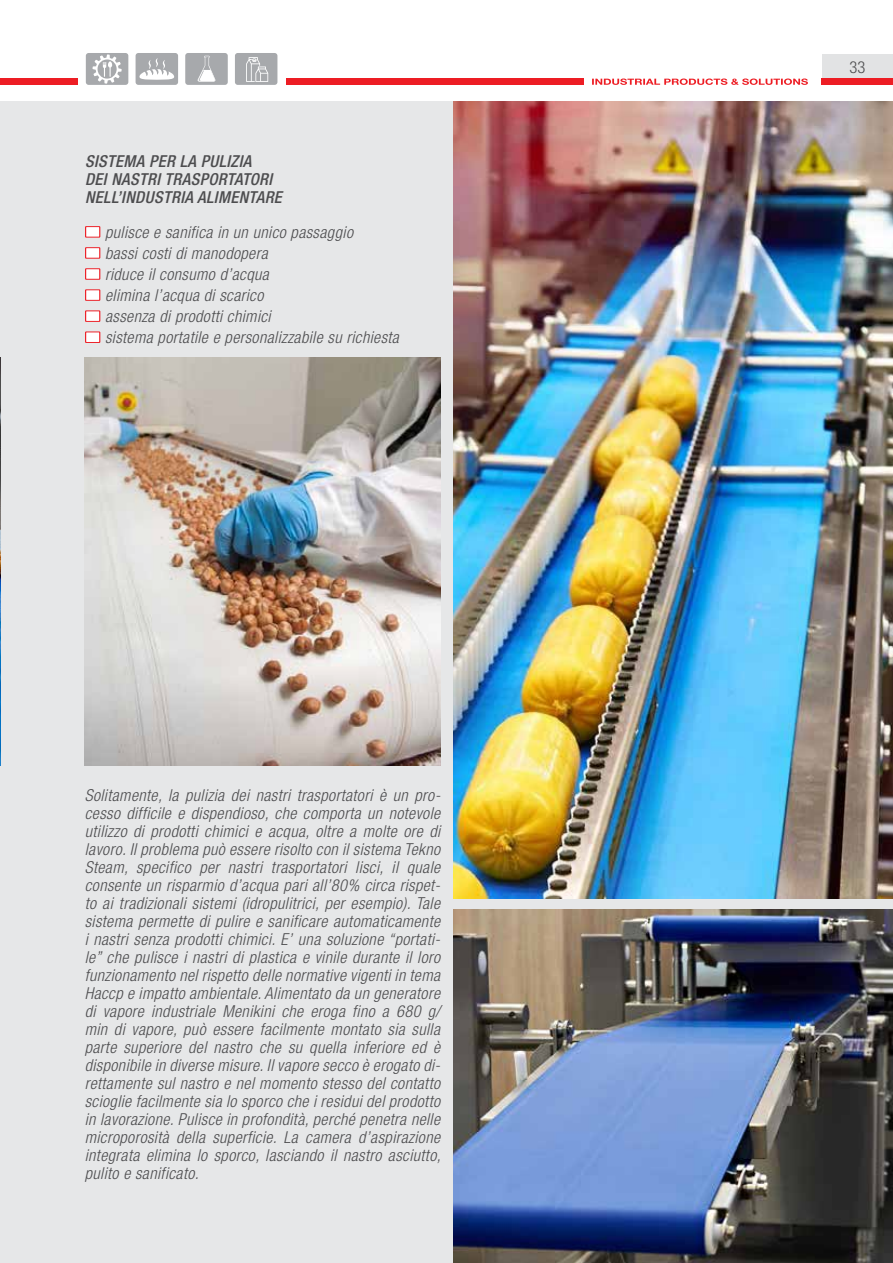
<style>
.page{position:relative;width:893px;height:1263px;background:#fff}
.page>*{position:absolute;margin:0;border:0;box-sizing:border-box;transform-origin:0 0}
.t1{font:italic 300 condensed 16.5px/18px "Helvetica Neue";letter-spacing:.025em;color:#4d4d4f;text-align:justify}
.t2{font:italic 500 condensed 16.5px/18px "Helvetica Neue";letter-spacing:.025em;color:#4d4d4f}
.t3{font:300 condensed 16.5px "Helvetica Neue";color:#4d4d4f}
</style>
<div class="page">
<div style="left:0;top:102px;width:893px;height:1161px;background:#e6e7e8"></div>
<img style="left:453px;top:102px;width:440px;height:796px">
<img style="left:0;top:357px;width:1px;height:408px">
<img style="left:453px;top:909px;width:440px;height:354px">
<img style="left:85px;top:357px;width:355px;height:408px">
<svg style="left:85px;top:226px;width:15px;height:12px"></svg>
<div style="left:86px;top:227px;width:13px;height:10px;background:#fff"></div>
<svg style="left:85px;top:247px;width:15px;height:12px"></svg>
<div style="left:86px;top:248px;width:13px;height:10px;background:#fff"></div>
<svg style="left:85px;top:268px;width:15px;height:12px"></svg>
<div style="left:86px;top:269px;width:13px;height:10px;background:#fff"></div>
<svg style="left:85px;top:289px;width:15px;height:12px"></svg>
<div style="left:86px;top:290px;width:13px;height:10px;background:#fff"></div>
<svg style="left:85px;top:310px;width:15px;height:12px"></svg>
<div style="left:86px;top:311px;width:13px;height:10px;background:#fff"></div>
<svg style="left:85px;top:331px;width:15px;height:12px"></svg>
<div style="left:86px;top:332px;width:13px;height:10px;background:#fff"></div>
<div style="left:822px;top:55px;width:71px;height:30px;background:#e2e3e4"></div>
<svg style="left:592px;top:79px;width:216px;height:6px"></svg>
<div style="left:0;top:78px;width:584px;height:7px;background:#ed1d24"></div>
<div style="left:821px;top:78px;width:72px;height:7px;background:#ed1d24"></div>
<div style="left:78px;top:49px;width:207px;height:39px;background:#fff"></div>
<div style="left:185px;top:53px;width:43px;height:32px;background:#a7a9ac;border-radius:3px"></div>
<svg style="left:198px;top:56px;width:17px;height:26px"></svg>
<div style="left:86px;top:53px;width:42px;height:32px;background:#a7a9ac;border-radius:3px"></div>
<svg style="left:93px;top:54px;width:29px;height:30px"></svg>
<div style="left:136px;top:53px;width:42px;height:32px;background:#a7a9ac;border-radius:3px"></div>
<svg style="left:139px;top:58px;width:35px;height:22px"></svg>
<div style="left:235px;top:53px;width:42px;height:32px;background:#a7a9ac;border-radius:3px"></div>
<svg style="left:246px;top:57px;width:22px;height:25px"></svg>
<p class="t2" style="left:85px;top:152px;width:198px">SISTEMA PER LA PULIZIA<br>DEI NASTRI TRASPORTATORI<br>NELL’INDUSTRIA ALIMENTARE</p>
<p class="t1" style="left:105px;top:221px;width:295px;line-height:21px;text-align:left">pulisce e sanifica in un unico passaggio<br>bassi costi di manodopera<br>riduce il consumo d’acqua<br>elimina l’acqua di scarico<br>assenza di prodotti chimici<br>sistema portatile e personalizzabile su richiesta</p>
<p class="t1" style="left:85px;top:786px;width:357px">Solitamente, la pulizia dei nastri trasportatori è un pro&shy;cesso difficile e dispendioso, che comporta un notevole utilizzo di prodotti chimici e acqua, oltre a molte ore di lavoro. Il problema può essere risolto con il sistema Tekno Steam, specifico per nastri trasportatori lisci, il quale consente un risparmio d’acqua pari all’80% circa rispet&shy;to ai tradizionali sistemi (idropulitrici, per esempio). Tale sistema permette di pulire e sanificare automaticamente i nastri senza prodotti chimici. E’ una soluzione “portati&shy;le” che pulisce i nastri di plastica e vinile durante il loro funzionamento nel rispetto delle normative vigenti in tema Haccp e impatto ambientale. Alimentato da un generatore di vapore industriale Menikini che eroga fino a 680 g/ min di vapore, può essere facilmente montato sia sulla parte superiore del nastro che su quella inferiore ed è disponibile in diverse misure. Il vapore secco è erogato di&shy;rettamente sul nastro e nel momento stesso del contatto scioglie facilmente sia lo sporco che i residui del prodotto in lavorazione. Pulisce in profondità, perché penetra nelle microporosità della superficie. La camera d’aspirazione integrata elimina lo sporco, lasciando il nastro asciutto, pulito e sanificato.</p>
<p class="t3" style="left:849px;top:58px;width:17px">33</p>
</div>
